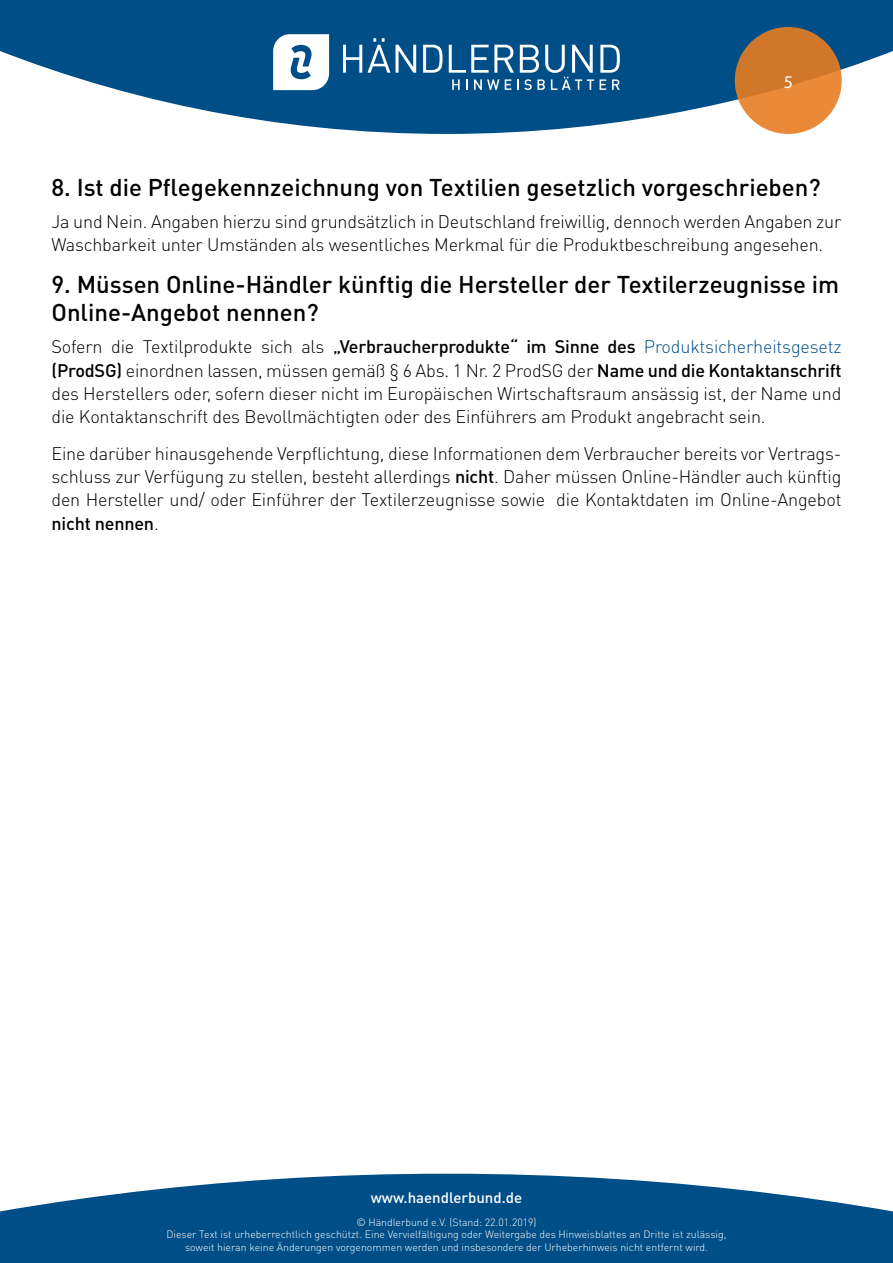
<style>
.page{position:relative;width:893px;height:1263px;background:#fff}
.page>*{position:absolute;margin:0;border:0;box-sizing:border-box;transform-origin:0 0}
.t1{font:500 24px/28.8px "DIN Pro";color:#000}
.t2{font:300 18px/23.4px "DIN Pro";letter-spacing:-.01em;color:#000;text-align:justify}
.t3{font:18px "Myriad Pro";color:#fff}
.t4{font:500 15px "DIN Pro";color:#fff}
.t5{font:300 10.5px/12.6px "DIN Pro";color:#fff;text-align:center}
.s1{font-weight:500}
.s2{color:#004e87}
</style>
<div class="page">
<svg style="left:0;top:0;width:893px;height:134px;fill:#004e87"></svg>
<svg style="left:735px;top:27px;width:107px;height:107px;background:#da7f31"></svg>
<svg style="left:343px;top:38px;width:47px;height:35px"></svg>
<svg style="left:396px;top:45px;width:20px;height:28px"></svg>
<svg style="left:423px;top:45px;width:20px;height:28px"></svg>
<svg style="left:600px;top:45px;width:20px;height:28px"></svg>
<svg style="left:449px;top:45px;width:145px;height:45px"></svg>
<svg style="left:600px;top:79px;width:6px;height:11px"></svg>
<svg style="left:612px;top:79px;width:8px;height:11px"></svg>
<svg style="left:273px;top:34px;width:56px;height:56px"></svg>
<svg style="left:0;top:1174px;width:893px;height:89px;background:#226697"></svg>
<p class="t3" style="left:784px;top:71px;width:11px">5</p>
<h1 class="t1" style="left:52px;top:172px;width:771px">8. Ist die Pflegekennzeichnung von Textilien gesetzlich vorgeschrieben?</h1>
<p class="t2" style="left:52px;top:209px;width:791px">Ja und Nein. Angaben hierzu sind grundsätzlich in Deutschland freiwillig, dennoch werden Angaben zur<br>Waschbarkeit unter Umständen als wesentliches Merkmal für die Produktbeschreibung angesehen.</p>
<h1 class="t1" style="left:52px;top:268px;width:789px">9. Müssen Online-Händler künftig die Hersteller der Textilerzeugnisse im<br>Online-Angebot nennen?</h1>
<p class="t2" style="left:52px;top:334px;width:791px">Sofern die Textilprodukte sich als <span class="s1">„Verbraucherprodukte“ im Sinne des</span> <span class="s2">Produktsicherheitsgesetz </span><span class="s1">(ProdSG)</span> einordnen lassen, müssen gemäß § 6 Abs. 1 Nr. 2 ProdSG der <span class="s1">Name und die Kontaktanschrift </span>des Herstellers oder, sofern dieser nicht im Europäischen Wirtschaftsraum ansässig ist, der Name und die Kontaktanschrift des Bevollmächtigten oder des Einführers am Produkt angebracht sein.</p>
<p class="t2" style="left:52px;top:441px;width:791px">Eine darüber hinausgehende Verpflichtung, diese Informationen dem Verbraucher bereits vor Vertrags&shy;schluss zur Verfügung zu stellen, besteht allerdings <span class="s1">nicht</span>. Daher müssen Online-Händler auch künftig den Hersteller und/ oder Einführer der Textilerzeugnisse sowie die Kontaktdaten im Online-Angebot <span class="s1">nicht nennen</span>.</p>
<p class="t4" style="left:371px;top:1187px;width:153px">www.haendlerbund.de</p>
<p class="t5" style="left:166px;top:1215px;width:562px">© Händlerbund e.V. (Stand: 22.01.2019)<br>Dieser Text ist urheberrechtlich geschützt. Eine Vervielfältigung oder Weitergabe des Hinweisblattes an Dritte ist zulässig, soweit hieran keine Änderungen vorgenommen werden und insbesondere der Urheberhinweis nicht entfernt wird.</p>
</div>
